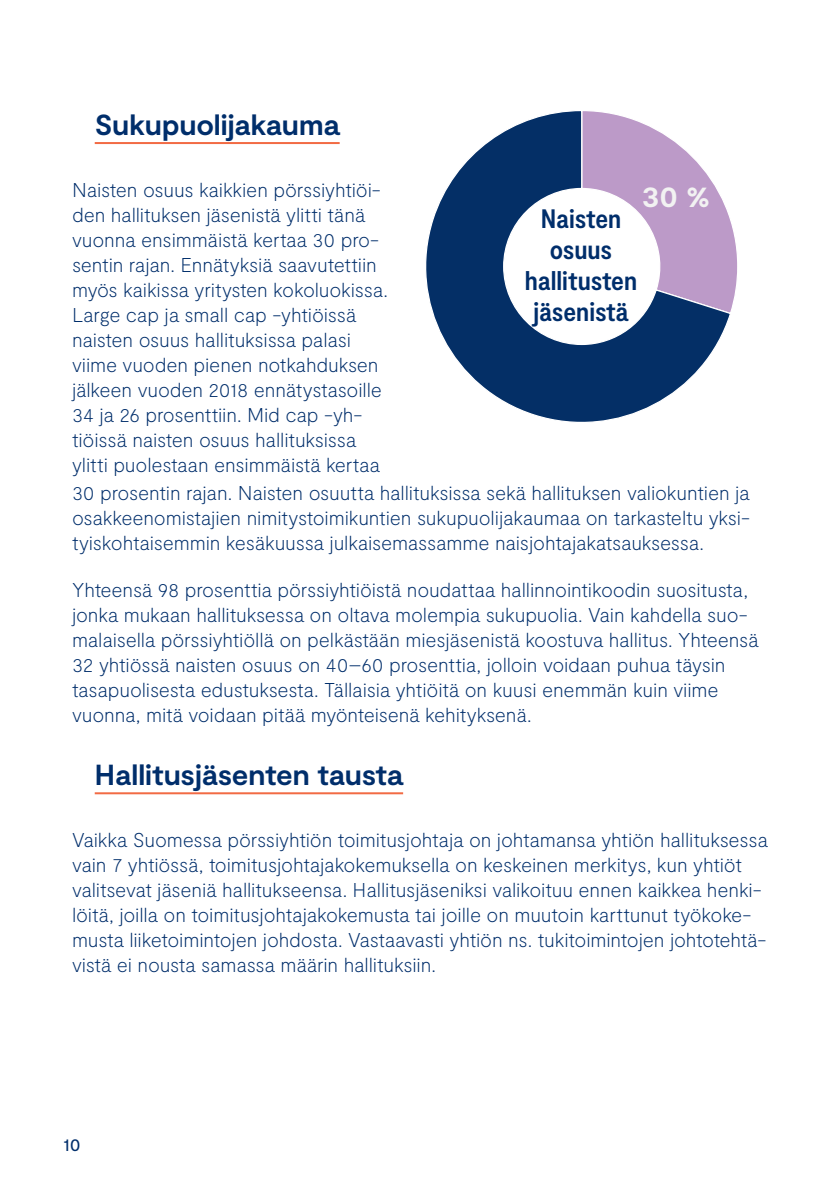
<style>
.page{position:relative;width:840px;height:1191px;background:#fff}
.page>*{position:absolute;margin:0;border:0;box-sizing:border-box;transform-origin:0 0}
.t1{font:700 30.2px "Moderat";color:#f2f2f2}
.Väliotsikko{font:700 29px "Moderat";letter-spacing:-.005em;color:#002e6b}
.Kaavio___Luettelo_Ot{font:700 condensed 26.6px/30.8px "Moderat";color:#002e6b;text-align:center}
.Leipis{font:100 20px/25px "Moderat";letter-spacing:-.01em;color:#002e6b}
.t2{font:18px "Moderat";color:#002e6b}
</style>
<div class="page">
<hr style="left:95px;top:792px;width:308px;height:2px;background:#f26b44">
<svg style="left:731px;top:223px;width:7px;height:86px"></svg>
<svg style="left:426px;top:111px;width:305px;height:311px"></svg>
<hr style="left:95px;top:142px;width:244px;height:2px;background:#f26b44">
<p class="Väliotsikko" style="left:95px;top:108px;width:246px">Sukupuolijakauma</p>
<p class="Leipis" style="left:72px;top:178px;width:317px">Naisten osuus kaikkien pörssiyhtiöi&shy;den hallituksen jäsenistä ylitti tänä vuonna ensimmäistä kertaa 30 pro&shy;sentin rajan. Ennätyksiä saavutettiin myös kaikissa yritysten kokoluokissa.<br>Large cap ja small cap -yhtiöissä naisten osuus hallituksissa palasi viime vuoden pienen notkahduksen jälkeen vuoden 2018 ennätystasoille 34 ja 26 prosenttiin. Mid cap -yh&shy;tiöissä naisten osuus hallituksissa ylitti puolestaan ensimmäistä kertaa</p>
<p class="t1" style="left:641px;top:179px;width:70px">30 %</p>
<p class="Kaavio___Luettelo_Ot" style="left:524px;top:205px;width:114px">Naisten osuus hallitusten jäsenistä</p>
<p class="Leipis" style="left:72px;top:480px;width:679px;text-align:justify">30 prosentin rajan. Naisten osuutta hallituksissa sekä hallituksen valiokuntien ja osakkeenomistajien nimitystoimikuntien sukupuolijakaumaa on tarkasteltu yksi&shy;tyiskohtaisemmin kesäkuussa julkaisemassamme naisjohtajakatsauksessa.</p>
<p class="Leipis" style="left:72px;top:578px;width:687px">Yhteensä 98 prosenttia pörssiyhtiöistä noudattaa hallinnointikoodin suositusta, jonka mukaan hallituksessa on oltava molempia sukupuolia. Vain kahdella suo&shy;malaisella pörssiyhtiöllä on pelkästään miesjäsenistä koostuva hallitus. Yhteensä 32 yhtiössä naisten osuus on 40–60 prosenttia, jolloin voidaan puhua täysin tasapuolisesta edustuksesta. Tällaisia yhtiöitä on kuusi enemmän kuin viime vuonna, mitä voidaan pitää myönteisenä kehityksenä.</p>
<p class="Väliotsikko" style="left:95px;top:758px;width:310px">Hallitusjäsenten tausta</p>
<p class="Leipis" style="left:72px;top:828px;width:697px">Vaikka Suomessa pörssiyhtiön toimitusjohtaja on johtamansa yhtiön hallituksessa vain 7 yhtiössä, toimitusjohtajakokemuksella on keskeinen merkitys, kun yhtiöt valitsevat jäseniä hallitukseensa. Hallitusjäseniksi valikoituu ennen kaikkea henki&shy;löitä, joilla on toimitusjohtajakokemusta tai joille on muutoin karttunut työkoke&shy;musta liiketoimintojen johdosta. Vastaavasti yhtiön ns. tukitoimintojen johtotehtä&shy;vistä ei nousta samassa määrin hallituksiin.</p>
<p class="t2" style="left:63px;top:1134px;width:19px">10</p>
</div>
